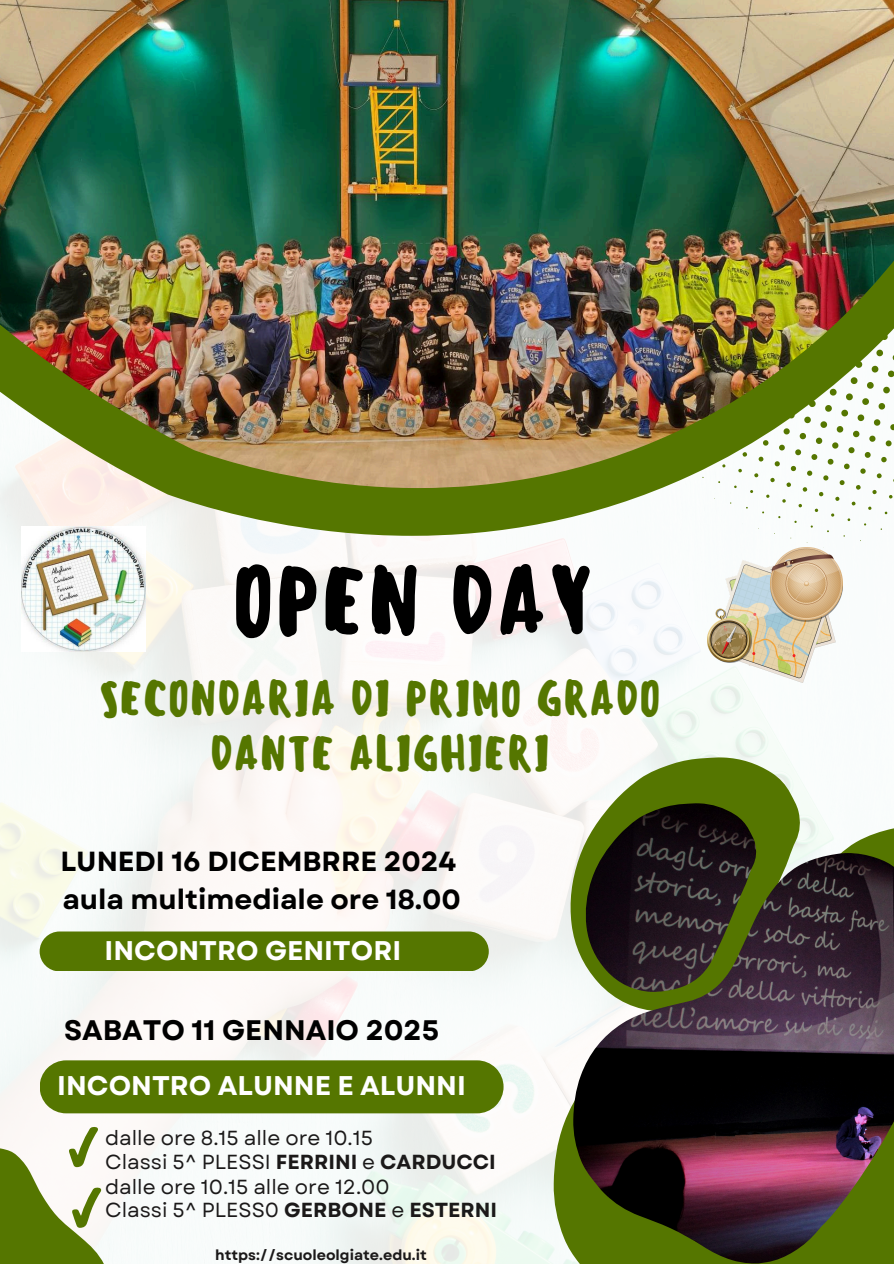
<style>
.page{position:relative;width:894px;height:1264px;background:#fff}
.page>*{position:absolute;margin:0;border:0;box-sizing:border-box;transform-origin:0 0}
.t1{font:500 91.95px "Sensei";color:#000}
.t2{font:500 46.5px/55.2px "Sensei";color:#557600;text-align:center}
.t3{font:700 28.2px "Garet";color:#000}
.t4{font:700 27.6px/38.2px "Garet";color:#000}
.t5{font:700 27px "Garet";color:#fff}
.t6{font:20.4px/23.7px "Garet";color:#1b1919}
.t7{font:700 14.4px "Garet";color:#1b1919}
.s1{font-weight:700}
</style>
<div class="page">
<img style="left:0;top:536px;width:843px;height:727px">
<svg style="left:656px;top:536px;width:205px;height:11px"></svg>
<svg style="left:0;top:488px;width:893px;height:48px"></svg>
<img style="left:0;top:0;width:893px;height:488px">
<div style="left:40px;top:931px;width:448px;height:40px;background:#557600;border-radius:20px"></div>
<svg style="left:0;top:1126px;width:120px;height:137px"></svg>
<svg style="left:553px;top:757px;width:290px;height:506px;fill:#f6f9f7"></svg>
<img style="left:573px;top:803px;width:320px;height:460px">
<img style="left:22px;top:526px;width:123px;height:125px">
<div style="left:40px;top:1060px;width:463px;height:53px;background:#557600"></div>
<img style="left:707px;top:548px;width:135px;height:135px">
<h4 class="t1" style="left:231px;top:546px;width:364px">OPEN DAY</h4>
<h3 class="t2" style="left:99px;top:671px;width:563px">SECONDARIA DI PRIMO GRADO<br>DANTE ALIGHIERI</h3>
<h3 class="t4" style="left:60px;top:842px;width:402px">LUNEDI 16 DICEMBRRE 2024 aula multimediale ore 18.00</h3>
<h3 class="t5" style="left:105px;top:930px;width:298px">INCONTRO GENITORI</h3>
<h2 class="t3" style="left:64px;top:1009px;width:376px">SABATO 11 GENNAIO 2025</h2>
<p class="t5" style="left:57px;top:1065px;width:410px">INCONTRO ALUNNE E ALUNNI</p>
<h1 class="t6" style="left:105px;top:1125px;width:269px">dalle ore 8.15 alle ore 10.15</h1>
<p class="t6" style="left:105px;top:1149px;width:392px">Classi 5^ PLESSI <span class="s1">FERRINI</span> e <span class="s1">CARDUCCI</span></p>
<h5 class="t6" style="left:105px;top:1174px;width:393px">dalle ore 10.15 alle ore 12.00<br>Classi 5^ PLESS0 <span class="s1">GERBONE</span> e <span class="s1">ESTERNI</span></h5>
<p class="t7" style="left:215px;top:1244px;width:213px">https://scuoleolgiate.edu.it</p>
</div>
